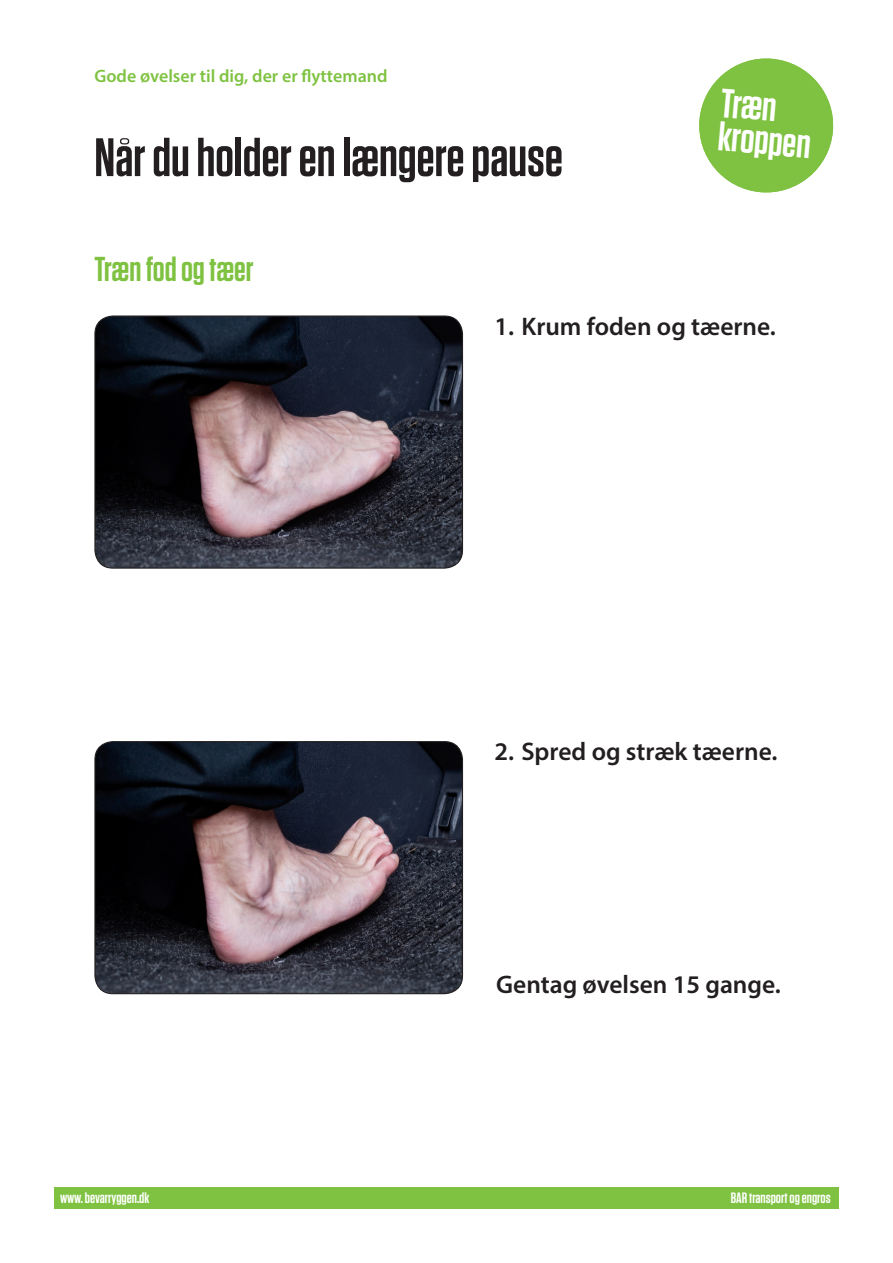
<style>
.page{position:relative;width:893px;height:1263px;background:#fff}
.page>*{position:absolute;margin:0;border:0;box-sizing:border-box;transform-origin:0 0}
.t1{font:600 54px "Tungsten";color:#231f20}
.t2{font:600 40.95px "Tungsten";color:#fff}
.t3{font:600 34.5px "Tungsten";color:#7fc241}
.t4{font:600 25.5px "Myriad Pro";color:#231f20}
.t5{font:600 18px "Myriad Pro";color:#7fc241}
.t6{font:600 15px "Tungsten";color:#fff}
</style>
<div class="page">
<div style="left:54px;top:1188px;width:785px;height:21px;background:#7fc241"></div>
<img style="left:95px;top:742px;width:367px;height:252px">
<div style="left:94px;top:741px;width:369px;height:253px;border:1px solid #231f20;border-radius:18px"></div>
<svg style="left:699px;top:58px;width:135px;height:135px"></svg>
<img style="left:96px;top:316px;width:366px;height:251px">
<div style="left:94px;top:315px;width:369px;height:254px;border:1px solid #231f20;border-radius:18px"></div>
<p class="t5" style="left:94px;top:64px;width:295px">Gode øvelser til dig, der er flyttemand</p>
<p class="t1" style="left:94px;top:129px;width:470px">Når du holder en længere pause</p>
<p class="t3" style="left:94px;top:251px;width:161px">Træn fod og tæer</p>
<p class="t2" style="left:723px;top:81px;width:57px;rotate:5deg">Træn</p>
<p class="t2" style="left:720px;top:115px;width:94px;rotate:5deg">kroppen</p>
<p class="t4" style="left:494px;top:310px;width:283px">1. Krum foden og tæerne.</p>
<p class="t4" style="left:494px;top:735px;width:285px">2. Spred og stræk tæerne.</p>
<p class="t4" style="left:496px;top:968px;width:286px">Gentag øvelsen 15 gange.</p>
<p class="t6" style="left:60px;top:1190px;width:91px">www. bevarryggen.dk</p>
<p class="t6" style="left:731px;top:1190px;width:101px">BAR transport og engros</p>
</div>
